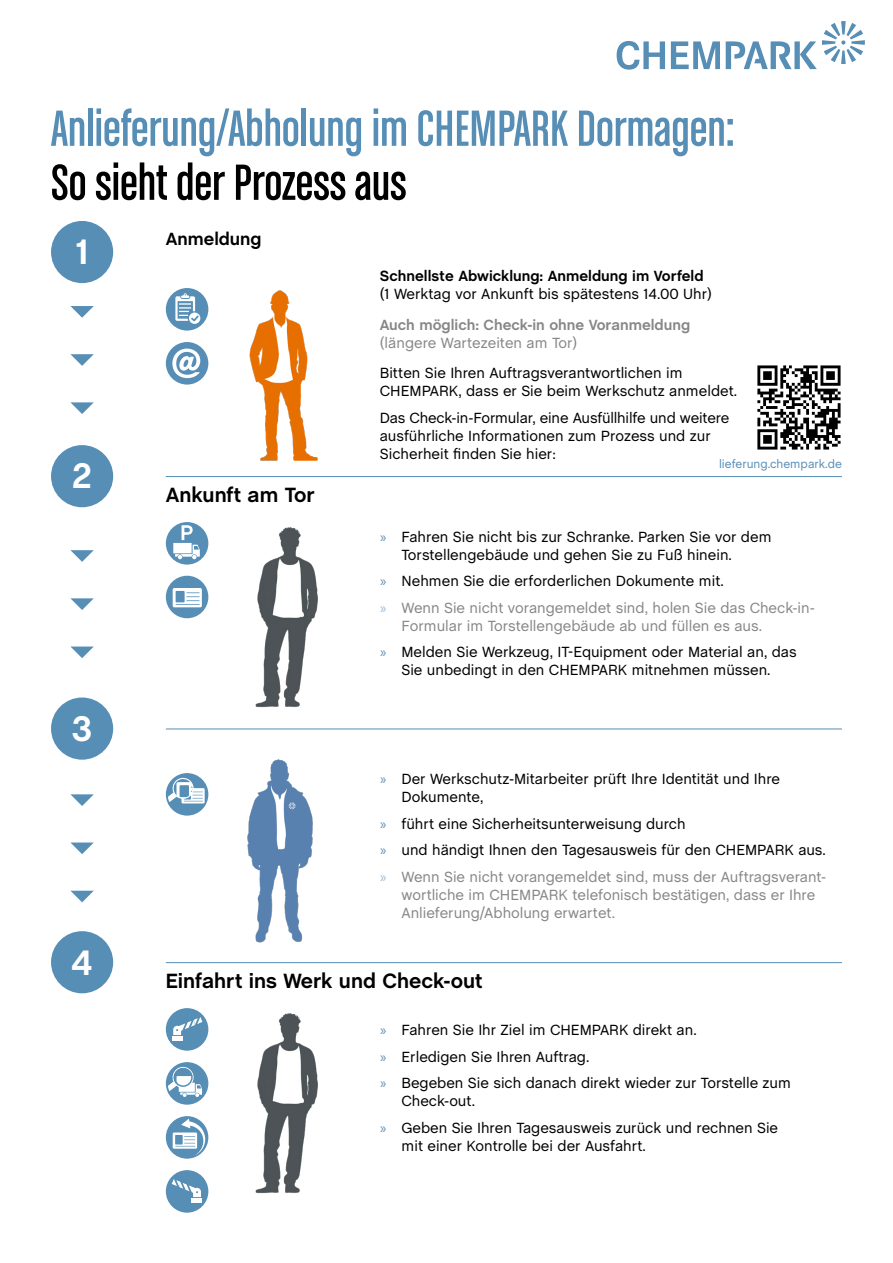
<style>
.page{position:relative;width:893px;height:1263px;background:#fff}
.page>*{position:absolute;margin:0;border:0;box-sizing:border-box;transform-origin:0 0}
.t1{font:condensed 54px "Chalet";color:#578eb6}
.t2{font:condensed 54px "Chalet";color:#000}
.t3{font:700 36px "Chalet";color:#fff}
.t4{font:700 21px "Chalet";color:#000}
.t5{font:700 18px "Chalet";color:#000}
.t6{font:15px/26.5px "Chalet";color:#000}
.t7{font:15px/26.5px "Chalet";color:#878787}
.t8{font:700 15px "Chalet";color:#000}
.t9{font:700 15px "Chalet";color:#878787}
.t10{font:12px "Chalet";color:#578eb6}
.s1{font-family:"Myriad Pro";color:#578eb6}
.s2{color:#000}
.s3{font-family:"Myriad Pro";color:#9bb7d3}
.s4{color:#878787}
</style>
<div class="page">
<svg style="left:617px;top:41px;width:48px;height:29px"></svg>
<svg style="left:671px;top:41px;width:49px;height:28px"></svg>
<svg style="left:726px;top:21px;width:139px;height:48px"></svg>
<img style="left:249px;top:290px;width:69px;height:171px">
<img style="left:255px;top:527px;width:63px;height:181px">
<img style="left:255px;top:1013px;width:63px;height:181px">
<img style="left:247px;top:759px;width:66px;height:184px">
<svg style="left:166px;top:1116px;width:42px;height:43px"></svg>
<svg style="left:173px;top:1118px;width:33px;height:37px"></svg>
<div style="left:166px;top:1062px;width:42px;height:43px;background:#578eb6;border-radius:50%"></div>
<svg style="left:168px;top:1065px;width:34px;height:32px"></svg>
<div style="left:174px;top:1068px;width:19px;height:19px;border:2px solid #578eb6;border-radius:50%"></div>
<div style="left:166px;top:1008px;width:42px;height:43px;background:#578eb6;border-radius:50%"></div>
<hr style="left:172px;top:1037px;width:11px;height:4px;background:#fff">
<svg style="left:173px;top:1017px;width:29px;height:18px"></svg>
<div style="left:166px;top:1170px;width:42px;height:43px;background:#578eb6;border-radius:50%"></div>
<hr style="left:192px;top:1199px;width:10px;height:4px;background:#fff">
<svg style="left:172px;top:1179px;width:29px;height:18px"></svg>
<div style="left:166px;top:773px;width:42px;height:43px;background:#578eb6;border-radius:50%"></div>
<svg style="left:168px;top:776px;width:37px;height:27px"></svg>
<div style="left:166px;top:576px;width:42px;height:42px;background:#578eb6;border-radius:50%"></div>
<svg style="left:173px;top:588px;width:29px;height:19px"></svg>
<div style="left:166px;top:522px;width:42px;height:43px;background:#578eb6;border-radius:50%"></div>
<div style="left:173px;top:543px;width:19px;height:10px;background:#fff"></div>
<svg style="left:175px;top:525px;width:25px;height:34px"></svg>
<div style="left:166px;top:342px;width:42px;height:43px;background:#578eb6;border-radius:50%"></div>
<svg style="left:172px;top:349px;width:28px;height:29px"></svg>
<div style="left:166px;top:288px;width:42px;height:43px;background:#578eb6;border-radius:50%"></div>
<svg style="left:175px;top:293px;width:25px;height:31px"></svg>
<hr style="left:166px;top:476px;width:676px;height:1px;background:#578eb6">
<hr style="left:166px;top:729px;width:676px;height:1px;background:#578eb6">
<hr style="left:166px;top:962px;width:676px;height:1px;background:#578eb6">
<div style="left:51px;top:221px;width:62px;height:62px;background:#578eb6;border-radius:50%"></div>
<div style="left:51px;top:445px;width:62px;height:62px;background:#578eb6;border-radius:50%"></div>
<div style="left:51px;top:697px;width:62px;height:63px;background:#578eb6;border-radius:50%"></div>
<div style="left:51px;top:931px;width:62px;height:62px;background:#578eb6;border-radius:50%"></div>
<svg style="left:70px;top:354px;width:24px;height:12px"></svg>
<svg style="left:70px;top:402px;width:24px;height:12px"></svg>
<svg style="left:70px;top:306px;width:24px;height:12px"></svg>
<svg style="left:70px;top:598px;width:24px;height:12px"></svg>
<svg style="left:70px;top:646px;width:24px;height:12px"></svg>
<svg style="left:70px;top:550px;width:24px;height:12px"></svg>
<svg style="left:70px;top:842px;width:24px;height:12px"></svg>
<svg style="left:71px;top:891px;width:23px;height:11px"></svg>
<svg style="left:70px;top:794px;width:24px;height:12px"></svg>
<img style="left:757px;top:365px;width:84px;height:85px">
<h1 class="t1" style="left:51px;top:99px;width:685px">Anlieferung/Abholung im CHEMPARK Dormagen:</h1>
<h1 class="t2" style="left:51px;top:153px;width:357px">So sieht der Prozess aus</h1>
<h2 class="t3" style="left:74px;top:231px;width:17px">1</h2>
<h2 class="t3" style="left:72px;top:455px;width:22px">2</h2>
<h2 class="t3" style="left:72px;top:707px;width:23px">3</h2>
<h2 class="t3" style="left:71px;top:941px;width:24px">4</h2>
<p class="t5" style="left:166px;top:228px;width:97px">Anmeldung</p>
<h3 class="t4" style="left:166px;top:482px;width:150px">Ankunft am Tor</h3>
<p class="t8" style="left:380px;top:267px;width:325px">Schnellste Abwicklung: Anmeldung im Vorfeld</p>
<p class="t6" style="left:380px;top:279px;width:333px">(1 Werktag vor Ankunft bis spätestens 14.00 Uhr)</p>
<p class="t9" style="left:380px;top:316px;width:312px">Auch möglich: Check-in ohne Voranmeldung</p>
<p class="t7" style="left:380px;top:328px;width:199px">(längere Wartezeiten am Tor)</p>
<p class="t6" style="left:380px;top:363px;width:359px;line-height:18px">Bitten Sie Ihren Auftragsverantwortlichen im<br>CHEMPARK, dass er Sie beim Werkschutz anmeldet.</p>
<p class="t6" style="left:380px;top:407px;width:351px;line-height:18px">Das Check-in-Formular, eine Ausfüllhilfe und weitere ausführliche Informationen zum Prozess und zur<br>Sicherheit finden Sie hier:</p>
<p class="t10" style="left:719px;top:454px;width:124px">lieferung.chempark.de</p>
<p class="t6" style="left:401px;top:526px;width:372px;line-height:18px;text-indent:-21px"><span class="s1">»</span> Fahren Sie nicht bis zur Schranke. Parken Sie vor dem<br>Torstellengebäude und gehen Sie zu Fuß hinein.</p>
<p class="t7" style="left:380px;top:567px;width:436px"><span class="s1">»</span> <span class="s2">Nehmen Sie die erforderlichen Dokumente mit.<br></span><span class="s3">»</span> Wenn Sie nicht vorangemeldet sind, holen Sie das Check-in-</p>
<p class="t6" style="left:380px;top:611px;width:418px;text-indent:21px"><span class="s4">Formular im Torstellengebäude ab und füllen es aus.<br></span><span class="s1">»</span> Melden Sie Werkzeug, IT-Equipment oder Material an, das</p>
<p class="t6" style="left:401px;top:656px;width:371px">Sie unbedingt in den CHEMPARK mitnehmen müssen.</p>
<p class="t6" style="left:401px;top:769px;width:380px;line-height:18px;text-indent:-21px"><span class="s1">»</span> Der Werkschutz-Mitarbeiter prüft Ihre Identität und Ihre<br>Dokumente,</p>
<p class="t6" style="left:380px;top:809px;width:448px"><span class="s1">»</span> führt eine Sicherheitsunterweisung durch<br><span class="s1">»</span> und händigt Ihnen den Tagesausweis für den CHEMPARK aus. <span class="s3">»</span> <span class="s4">Wenn Sie nicht vorangemeldet sind, muss der Auftragsverant-</span></p>
<p class="t7" style="left:401px;top:884px;width:415px;line-height:18px">wortliche im CHEMPARK telefonisch bestätigen, dass er Ihre<br>Anlieferung/Abholung erwartet.</p>
<h3 class="t4" style="left:166px;top:968px;width:318px">Einfahrt ins Werk und Check-out</h3>
<p class="t6" style="left:380px;top:1015px;width:412px"><span class="s1">»</span> Fahren Sie Ihr Ziel im CHEMPARK direkt an.<br><span class="s1">»</span> Erledigen Sie Ihren Auftrag.<br><span class="s1">»</span> Begeben Sie sich danach direkt wieder zur Torstelle zum</p>
<p class="t6" style="left:380px;top:1086px;width:399px;text-indent:21px">Check-out.<br><span class="s1">»</span> Geben Sie Ihren Tagesausweis zurück und rechnen Sie</p>
<p class="t6" style="left:401px;top:1131px;width:246px">mit einer Kontrolle bei der Ausfahrt.</p>
</div>
